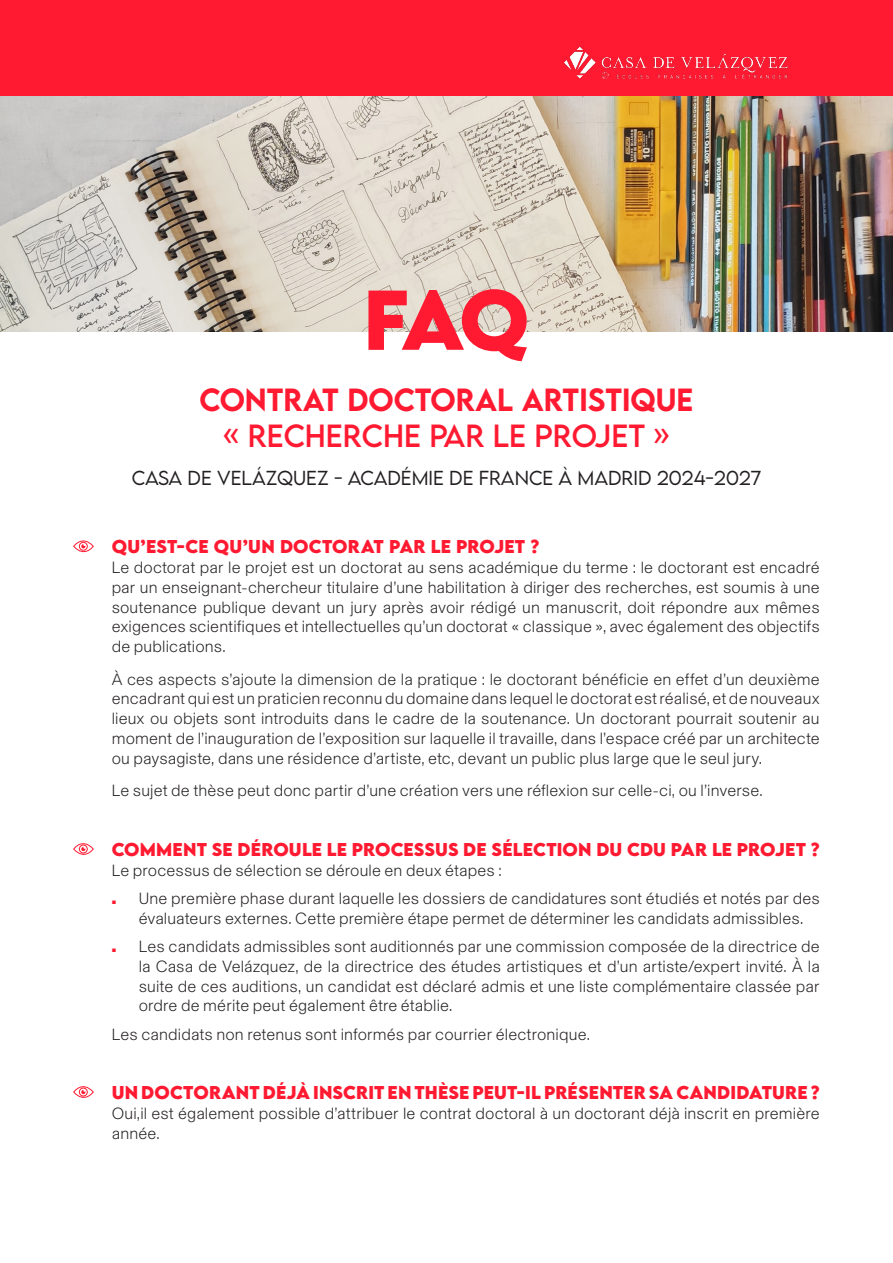
<style>
.page{position:relative;width:893px;height:1263px;background:#fff}
.page>*{position:absolute;margin:0;border:0;box-sizing:border-box;transform-origin:0 0}
.t1{font:700 75px "LEMONMILK";color:#ff1a31}
.t2{font:500 28.5px "LEMONMILK";color:#ff1a31}
.t3{font:28.5px "LEMONMILK";color:#ff1a31}
.t4{font:300 18px "LEMONMILK";color:#231f20}
.t5{font:300 16.5px/19.8px "Basel";letter-spacing:.01em;color:#231f20;text-align:justify}
.t6{font:700 16.5px "LEMONMILK";letter-spacing:.01em;color:#ff1a31}
.s1{font-family:"Arial";font-weight:400;font-size:7.5px;color:#ff1a31}
</style>
<div class="page">
<img style="left:0;top:96px;width:893px;height:236px">
<div style="left:0;top:0;width:893px;height:96px;background:#ff1a31"></div>
<img style="left:564px;top:46px;width:224px;height:34px">
<svg style="left:73px;top:540px;width:21px;height:13px"></svg>
<svg style="left:73px;top:843px;width:21px;height:12px"></svg>
<svg style="left:73px;top:1086px;width:21px;height:12px"></svg>
<p class="t1" style="left:363px;top:269px;width:168px">FAQ</p>
<p class="t2" style="left:200px;top:381px;width:495px">CONTRAT DOCTORAL ARTISTIQUE</p>
<p class="t3" style="left:223px;top:417px;width:449px">« RECHERCHE PAR LE PROJET »</p>
<p class="t4" style="left:132px;top:467px;width:631px">CASA DE VELÁZQUEZ - ACADÉMIE DE FRANCE À MADRID 2024-2027</p>
<p class="t6" style="left:112px;top:535px;width:429px">QU’EST-CE QU’UN DOCTORAT PAR LE PROJET ?</p>
<p class="t5" style="left:112px;top:556px;width:710px">Le doctorat par le projet est un doctorat au sens académique du terme : le doctorant est encadré par un enseignant-chercheur titulaire d’une habilitation à diriger des recherches, est soumis à une soutenance publique devant un jury après avoir rédigé un manuscrit, doit répondre aux mêmes exigences scientifiques et intellectuelles qu’un doctorat « classique », avec également des objectifs de publications.</p>
<p class="t5" style="left:112px;top:668px;width:709px">À ces aspects s’ajoute la dimension de la pratique : le doctorant bénéficie en effet d’un deuxième encadrant qui est un praticien reconnu du domaine dans lequel le doctorat est réalisé, et de nouveaux lieux ou objets sont introduits dans le cadre de la soutenance. Un doctorant pourrait soutenir au moment de l’inauguration de l’exposition sur laquelle il travaille, dans l’espace créé par un architecte ou paysagiste, dans une résidence d’artiste, etc, devant un public plus large que le seul jury.</p>
<p class="t5" style="left:112px;top:780px;width:652px">Le sujet de thèse peut donc partir d’une création vers une réflexion sur celle-ci, ou l’inverse.</p>
<p class="t6" style="left:112px;top:838px;width:529px">COMMENT SE DÉROULE LE PROCESSUS DE SÉLECTION DU CDU</p>
<p class="t6" style="left:671px;top:838px;width:150px">PAR LE PROJET ?</p>
<p class="t5" style="left:112px;top:859px;width:391px">Le processus de sélection se déroule en deux étapes :</p>
<p class="t5" style="left:139px;top:887px;width:683px;text-indent:-27px"><span class="s1">■</span> Une première phase durant laquelle les dossiers de candidatures sont étudiés et notés par des évaluateurs externes. Cette première étape permet de déterminer les candidats admissibles.</p>
<p class="t5" style="left:139px;top:935px;width:682px;text-indent:-27px"><span class="s1">■</span> Les candidats admissibles sont auditionnés par une commission composée de la directrice de la Casa de Velázquez, de la directrice des études artistiques et d’un artiste/expert invité. À la suite de ces auditions, un candidat est déclaré admis et une liste complémentaire classée par ordre de mérite peut également être établie.</p>
<p class="t5" style="left:112px;top:1023px;width:480px">Les candidats non retenus sont informés par courrier électronique.</p>
<p class="t6" style="left:112px;top:1081px;width:709px">UN DOCTORANT DÉJÀ INSCRIT EN THÈSE PEUT-IL PRÉSENTER SA CANDIDATURE ?</p>
<p class="t5" style="left:112px;top:1102px;width:709px">Oui,il est également possible d’attribuer le contrat doctoral à un doctorant déjà inscrit en première année.</p>
</div>
